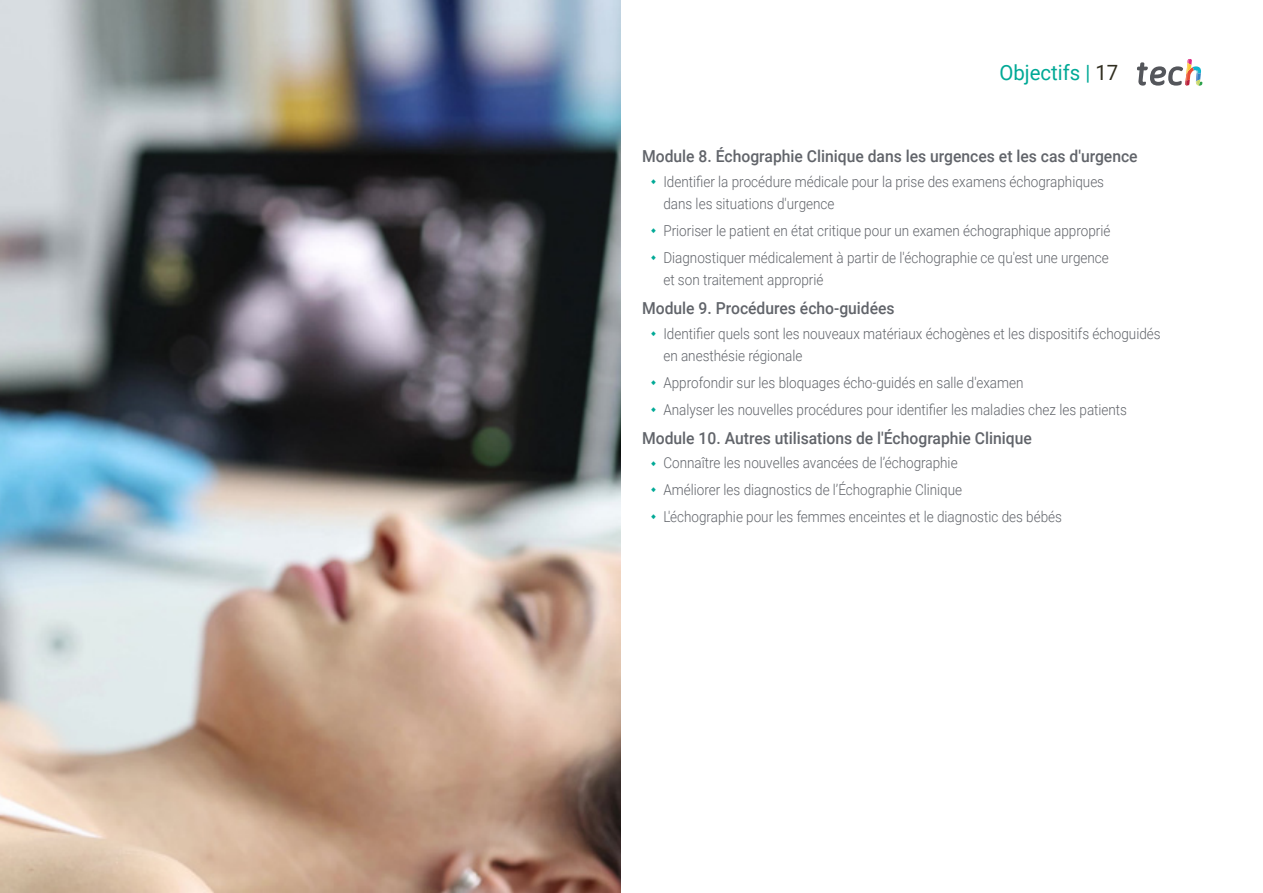
<style>
.page{position:relative;width:1263px;height:893px;background:#fff}
.page>*{position:absolute;margin:0;border:0;box-sizing:border-box;transform-origin:0 0}
.t1{font:21px "Roboto";color:#00a996}
.t2{font:500 16.5px "Roboto";color:#61646a;scale:.95 1}
.t3{font:300 15px/26.7px "Roboto";color:#61646a;scale:.9 1}
.s1{color:#312e20}
</style>
<div class="page">
<svg style="left:1137px;top:59px;width:65px;height:27px"></svg>
<img style="left:0;top:0;width:621px;height:893px">
<h1 class="t1" style="left:999px;top:57px;width:120px">Objectifs | <span class="s1">17</span></h1>
<p class="t2" style="left:642px;top:145px;width:523px">Module 8. Échographie Clinique dans les urgences et les cas d'urgence</p>
<p class="t3" style="left:663px;top:170px;width:491px;line-height:22.5px">Identifier la procédure médicale pour la prise des examens échographiques dans les situations d'urgence</p>
<p class="t3" style="left:663px;top:217px;width:498px">Prioriser le patient en état critique pour un examen échographique approprié<br>Diagnostiquer médicalement à partir de l'échographie ce qu'est une urgence</p>
<p class="t3" style="left:663px;top:266px;width:179px">et son traitement approprié</p>
<p class="t2" style="left:642px;top:297px;width:267px">Module 9. Procédures écho-guidées</p>
<p class="t3" style="left:663px;top:322px;width:554px;line-height:22.5px">Identifier quels sont les nouveaux matériaux échogènes et les dispositifs échoguidés en anesthésie régionale</p>
<p class="t3" style="left:663px;top:369px;width:517px">Approfondir sur les bloquages écho-guidés en salle d'examen<br>Analyser les nouvelles procédures pour identifier les maladies chez les patients</p>
<p class="t2" style="left:642px;top:426px;width:412px">Module 10. Autres utilisations de l'Échographie Clinique</p>
<p class="t3" style="left:663px;top:449px;width:444px">Connaître les nouvelles avancées de l’échographie<br>Améliorer les diagnostics de l’Échographie Clinique<br>L'échographie pour les femmes enceintes et le diagnostic des bébés</p>
</div>
